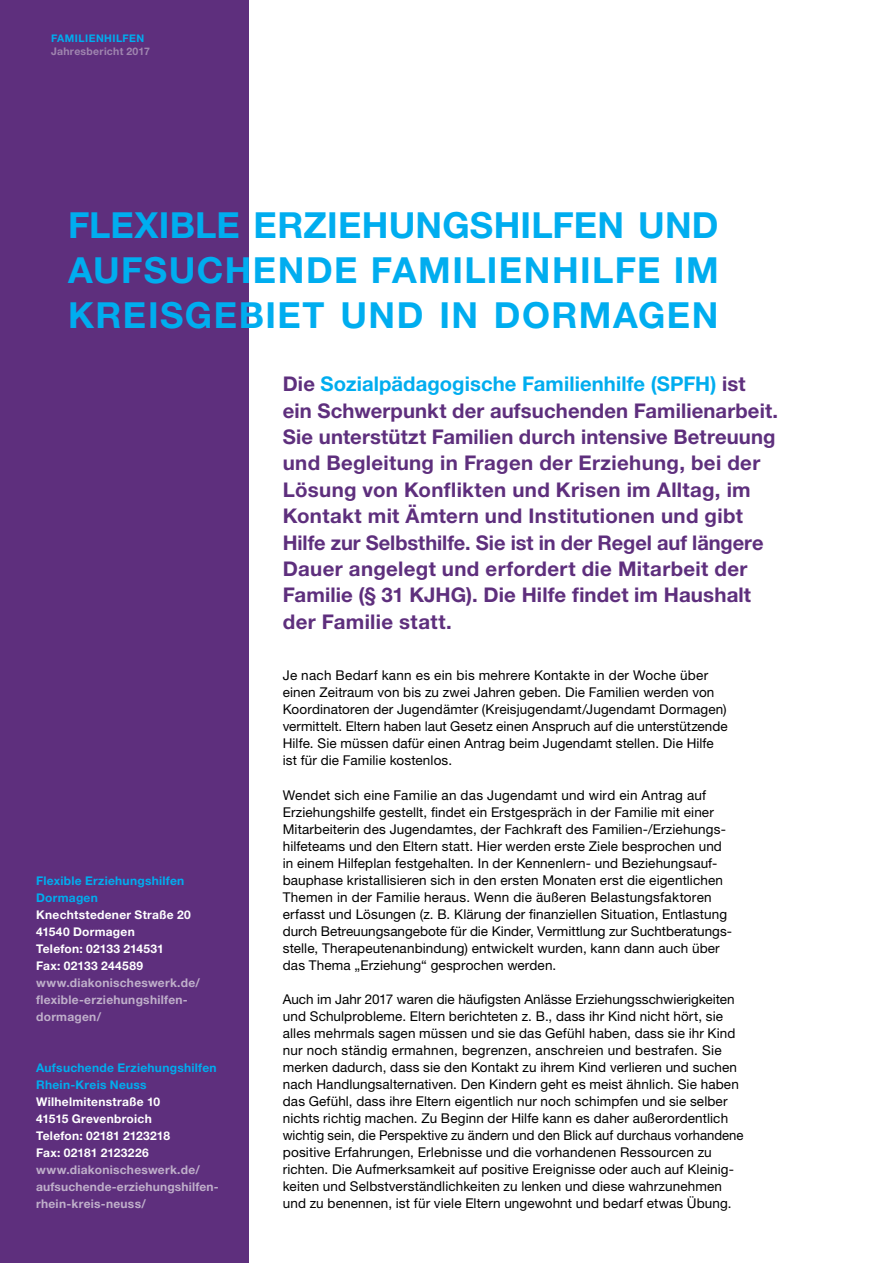
<style>
.page{position:relative;width:893px;height:1263px;background:#fff}
.page>*{position:absolute;margin:0;border:0;box-sizing:border-box;transform-origin:0 0}
.t1{font:700 36px "Helvetica Neue";letter-spacing:.01em;color:#00adef}
.t2{font:700 20.25px/26.4px "Helvetica Neue";letter-spacing:.01em;color:#5e2f7d}
.t3{font:13.5px/17px "Helvetica Neue";letter-spacing:.01em;color:#000}
.t4{font:700 12px/17px "Helvetica Neue";letter-spacing:.02em;color:#fff}
.t5{font:700 12px/17px "Helvetica Neue";letter-spacing:.02em;color:#bfafca}
.t6{font:700 12px/17px "Helvetica Neue";letter-spacing:.025em;color:#00adef}
.t7{font:700 10.5px "Helvetica Neue";letter-spacing:.03em;color:#9f85af}
.t8{font:700 10.5px "Helvetica Neue";color:#00adef}
.s1{color:#00adef}
</style>
<div class="page">
<div style="left:0;top:0;width:249px;height:1263px;background:#5e2f7d"></div>
<p class="t8" style="left:51px;top:32px;width:8px">familienhilfen</p>
<p class="t7" style="left:51px;top:45px;width:100px">Jahresbericht 2017</p>
<h1 class="t1" style="left:68px;top:203px;width:112px">Flexible</h1>
<h1 class="t1" style="left:254px;top:203px;width:48px">Erziehungshilfen</h1>
<h1 class="t1" style="left:638px;top:203px;width:82px">UND</h1>
<h1 class="t1" style="left:68px;top:248px;width:53px">Aufsuchende</h1>
<h1 class="t1" style="left:371px;top:248px;width:45px">Familienhilfe</h1>
<h1 class="t1" style="left:674px;top:248px;width:21px">im</h1>
<h1 class="t1" style="left:68px;top:293px;width:52px">Kreisgebiet</h1>
<h1 class="t1" style="left:340px;top:293px;width:28px">und</h1>
<h1 class="t1" style="left:439px;top:293px;width:112px">in Dormagen</h1>
<p class="t6" style="left:36px;top:871px;width:150px">Flexible Erziehungshilfen<br>Dormagen</p>
<p class="t4" style="left:36px;top:905px;width:156px">Knechtstedener Straße 20<br>41540 Dormagen<br>Telefon: 02133 214531<br>Fax: 02133 244589</p>
<p class="t5" style="left:36px;top:973px;width:165px">www.diakonischeswerk.de/ flexible-erziehungshilfen&shy;dormagen/</p>
<p class="t6" style="left:36px;top:1058px;width:182px">Aufsuchende Erziehungshilfen<br>Rhein-Kreis Neuss</p>
<p class="t4" style="left:36px;top:1092px;width:136px">Wilhelmitenstraße 10<br>41515 Grevenbroich<br>Telefon: 02181 2123218<br>Fax: 02181 2123226</p>
<p class="t5" style="left:36px;top:1160px;width:184px">www.diakonischeswerk.de/ aufsuchende-erziehungshilfen&shy;rhein-kreis-neuss/</p>
<p class="t2" style="left:283px;top:370px;width:497px">Die <span class="s1">Sozialpädagogische Familienhilfe (SPFH)</span> ist ein Schwerpunkt der aufsuchenden Familienarbeit.<br>Sie unterstützt Familien durch intensive Betreuung und Begleitung in Fragen der Erziehung, bei der Lösung von Konflikten und Krisen im Alltag, im Kontakt mit Ämtern und Institutionen und gibt Hilfe zur Selbsthilfe. Sie ist in der Regel auf längere Dauer angelegt und erfordert die Mitarbeit der Familie (§ 31 KJHG). Die Hilfe findet im Haushalt der Familie statt.</p>
<p class="t3" style="left:283px;top:667px;width:446px">Je nach Bedarf kann es ein bis mehrere Kontakte in der Woche über einen Zeitraum von bis zu zwei Jahren geben. Die Familien werden von Koordinatoren der Jugendämter (Kreisjugendamt/Jugendamt Dormagen) vermittelt. Eltern haben laut Gesetz einen Anspruch auf die unterstützende Hilfe. Sie müssen dafür einen Antrag beim Jugendamt stellen. Die Hilfe ist für die Familie kostenlos.</p>
<p class="t3" style="left:283px;top:786px;width:451px">Wendet sich eine Familie an das Jugendamt und wird ein Antrag auf Erziehungshilfe gestellt, findet ein Erstgespräch in der Familie mit einer Mitarbeiterin des Jugendamtes, der Fachkraft des Familien-/Erziehungs&shy;hilfeteams und den Eltern statt. Hier werden erste Ziele besprochen und in einem Hilfeplan festgehalten. In der Kennenlern- und Beziehungsauf&shy;bauphase kristallisieren sich in den ersten Monaten erst die eigentlichen Themen in der Familie heraus. Wenn die äußeren Belastungsfaktoren erfasst und Lösungen (z. B. Klärung der finanziellen Situation, Entlastung durch Betreuungsangebote für die Kinder, Vermittlung zur Suchtberatungs&shy;stelle, Therapeutenanbindung) entwickelt wurden, kann dann auch über das Thema „Erziehung“ gesprochen werden.</p>
<p class="t3" style="left:283px;top:990px;width:462px">Auch im Jahr 2017 waren die häufigsten Anlässe Erziehungsschwierigkeiten und Schulprobleme. Eltern berichteten z. B., dass ihr Kind nicht hört, sie alles mehrmals sagen müssen und sie das Gefühl haben, dass sie ihr Kind nur noch ständig ermahnen, begrenzen, anschreien und bestrafen. Sie merken dadurch, dass sie den Kontakt zu ihrem Kind verlieren und suchen nach Handlungsalternativen. Den Kindern geht es meist ähnlich. Sie haben das Gefühl, dass ihre Eltern eigentlich nur noch schimpfen und sie selber nichts richtig machen. Zu Beginn der Hilfe kann es daher außerordentlich wichtig sein, die Perspektive zu ändern und den Blick auf durchaus vorhandene positive Erfahrungen, Erlebnisse und die vorhandenen Ressourcen zu richten. Die Aufmerksamkeit auf positive Ereignisse oder auch auf Kleinig&shy;keiten und Selbstverständlichkeiten zu lenken und diese wahrzunehmen und zu benennen, ist für viele Eltern ungewohnt und bedarf etwas Übung.</p>
</div>
